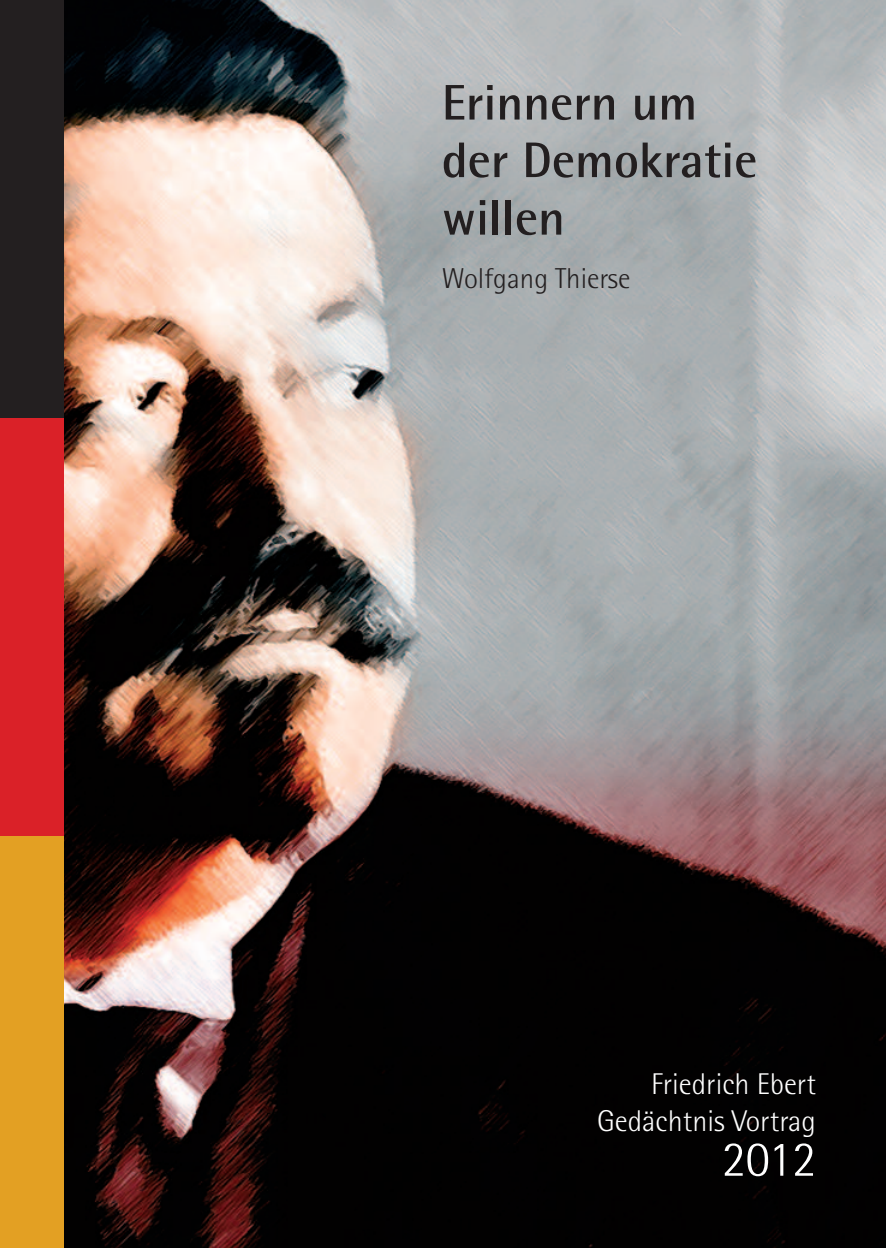
<style>
.page{position:relative;width:886px;height:1248px;background:#fff}
.page>*{position:absolute;margin:0;border:0;box-sizing:border-box;transform-origin:0 0}
.t1{font:700 50px/57.5px "Rotis Semi Sans";color:#231f20}
.t2{font:300 50px "Rotis Semi Sans";color:#fff}
.t3{font:300 30px/37px "Rotis Semi Sans";color:#fff;text-align:right}
.t4{font:300 28.75px "Rotis Semi Sans";color:#231f20}
</style>
<div class="page">
<img style="left:64px;top:0;width:822px;height:1247px">
<div style="left:0;top:0;width:64px;height:418px;background:#231f20"></div>
<div style="left:0;top:418px;width:64px;height:420px;background:#da2128"></div>
<div style="left:0;top:836px;width:64px;height:411px;background:#e3a023"></div>
<h1 class="t1" style="left:442px;top:73px;width:317px">Erinnern um der Demokratie willen</h1>
<p class="t4" style="left:442px;top:266px;width:190px">Wolfgang Thierse</p>
<p class="t3" style="left:597px;top:1066px;width:220px">Friedrich Ebert<br>Gedächtnis Vortrag</p>
<h1 class="t2" style="left:722px;top:1137px;width:96px">2012</h1>
</div>
